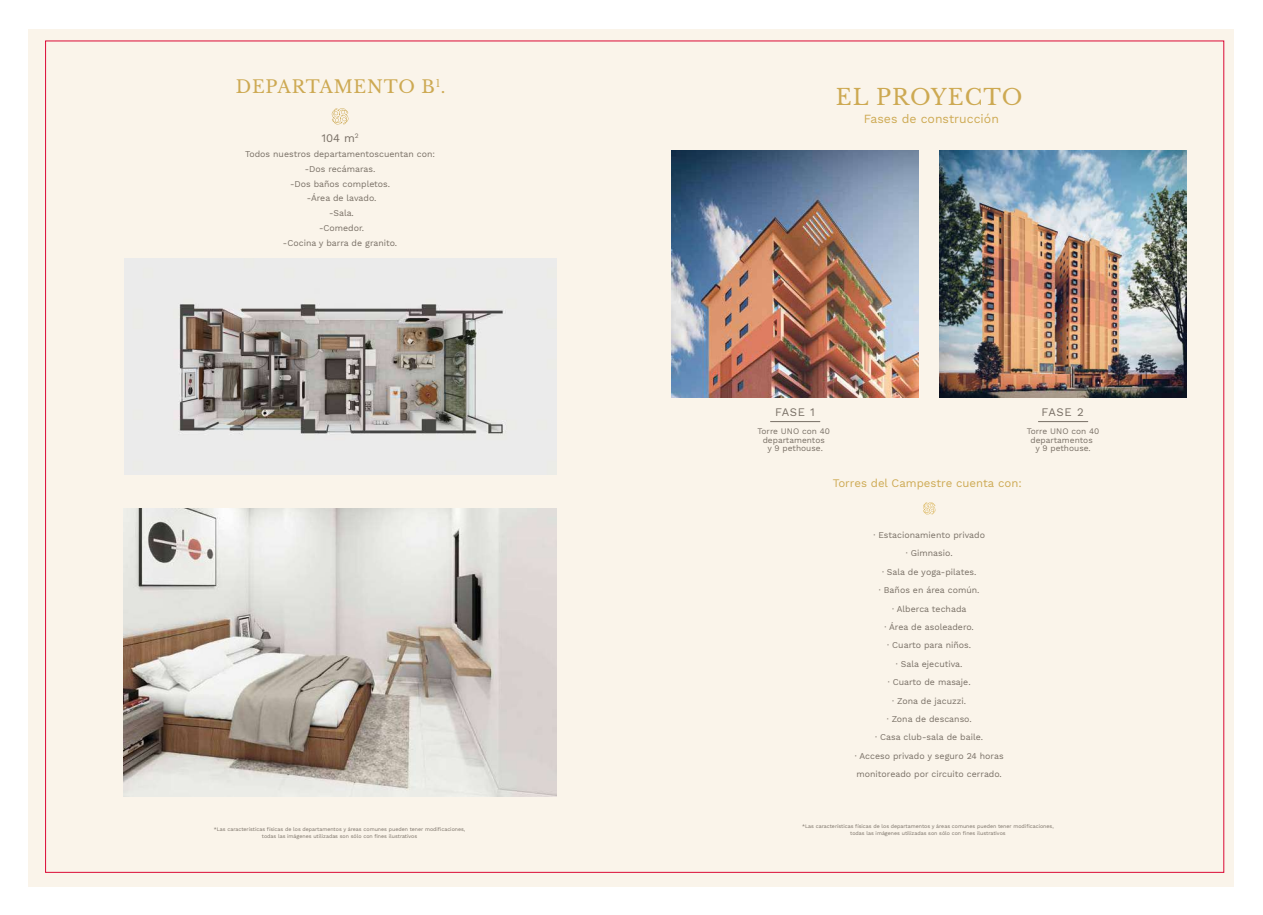
<style>
.page{position:relative;width:1263px;height:915px;background:#fff}
.page>*{position:absolute;margin:0;border:0;box-sizing:border-box;transform-origin:0 0}
.t1{font:21.88px "Libre Baskerville";letter-spacing:.045em;color:#cda952}
.t2{font:17.5px "Libre Baskerville";letter-spacing:.045em;color:#cda952}
.t3{font:12.25px "Work Sans";color:#cda952}
.t4{font:11.38px "Work Sans";color:#cda952}
.t5{font:11.38px "Work Sans";letter-spacing:.025em;color:#776e64}
.t6{font:8.75px/18.4px "Work Sans";color:#776e64;text-align:center}
.t7{font:8.31px/8.8px "Work Sans";color:#776e64;text-align:center}
.t8{font:5.25px/7px "Work Sans";color:#776e64;text-align:center}
</style>
<div class="page">
<div style="left:29px;top:29px;width:1205px;height:857px;background:#faf4ea"></div>
<hr style="left:770px;top:421px;width:50px;height:1px;background:#776e64">
<hr style="left:1038px;top:421px;width:50px;height:1px;background:#776e64">
<img style="left:672px;top:150px;width:247px;height:247px">
<img style="left:940px;top:150px;width:246px;height:247px">
<svg style="left:923px;top:502px;width:13px;height:12px"></svg>
<svg style="left:332px;top:108px;width:17px;height:17px"></svg>
<img style="left:125px;top:259px;width:431px;height:216px">
<img style="left:124px;top:508px;width:433px;height:288px">
<h2 class="t2" style="left:236px;top:76px;width:211px">DEPARTAMENTO B<sup>1</sup>.</h2>
<h3 class="t5" style="left:321px;top:131px;width:39px">104 m<sup>2</sup></h3>
<p class="t6" style="left:245px;top:147px;width:192px;line-height:14.9px">Todos nuestros departamentoscuentan con: -Dos recámaras.<br>-Dos baños completos.<br>-Área de lavado.<br>-Sala.<br>-Comedor.<br>-Cocina y barra de granito.</p>
<p class="t8" style="left:214px;top:825px;width:253px">*Las características físicas de los departamentos y áreas comunes pueden tener modificaciones, todas las imágenes utilizadas son sólo con fines ilustrativos</p>
<h1 class="t1" style="left:836px;top:84px;width:188px">EL PROYECTO</h1>
<h3 class="t3" style="left:864px;top:112px;width:137px">Fases de construcción</h3>
<h3 class="t5" style="left:775px;top:405px;width:41px">FASE 1</h3>
<p class="t7" style="left:757px;top:427px;width:74px">Torre UNO con 40 departamentos<br>y 9 pethouse.</p>
<h3 class="t5" style="left:1041px;top:405px;width:44px">FASE 2</h3>
<p class="t7" style="left:1027px;top:427px;width:74px">Torre UNO con 40 departamentos<br>y 9 pethouse.</p>
<h3 class="t4" style="left:833px;top:476px;width:191px">Torres del Campestre cuenta con:</h3>
<p class="t6" style="left:855px;top:526px;width:150px">· Estacionamiento privado<br>· Gimnasio.<br>· Sala de yoga-pilates.<br>· Baños en área común.<br>· Alberca techada<br>· Área de asoleadero.<br>· Cuarto para niños.<br>· Sala ejecutiva.<br>· Cuarto de masaje.<br>· Zona de jacuzzi.<br>· Zona de descanso.<br>· Casa club-sala de baile.<br>· Acceso privado y seguro 24 horas monitoreado por circuito cerrado.</p>
<p class="t8" style="left:802px;top:822px;width:253px">*Las características físicas de los departamentos y áreas comunes pueden tener modificaciones, todas las imágenes utilizadas son sólo con fines ilustrativos</p>
</div>
